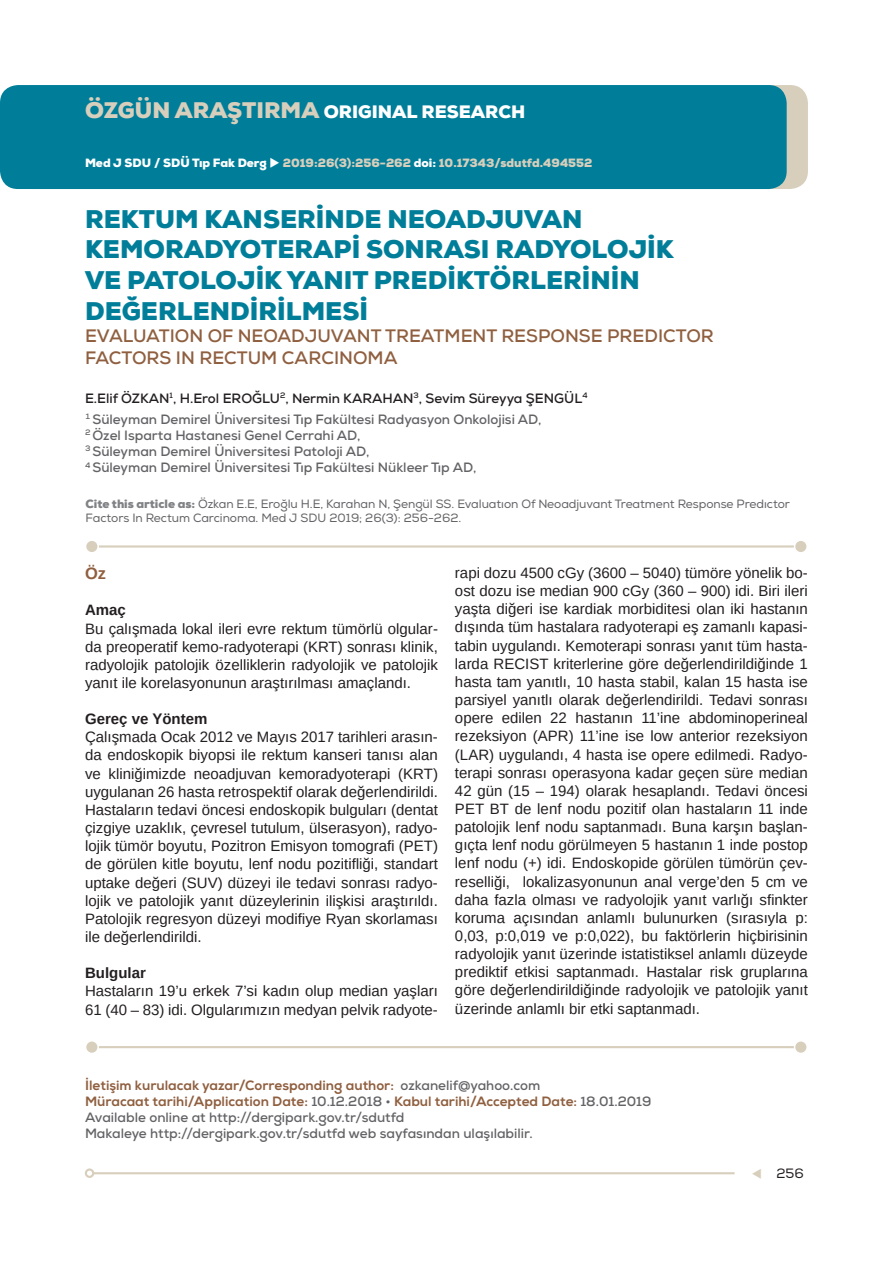
<style>
.page{position:relative;width:893px;height:1263px;background:#fff}
.page>*{position:absolute;margin:0;border:0;box-sizing:border-box;transform-origin:0 0}
.t1{font:900 25.5px/30.6px "Nexa";color:#007e99}
.t2{font:700 18px/21.6px "Nexa";color:#8f5f3f}
.t3{font:900 18px "Nexa";color:#fff}
.t4{font:700 16.5px "Arimo";color:#8f5f3f}
.t5{font:15px/18.1px "Arimo";color:#231f20;text-align:justify}
.t6{font:700 15px "Arimo";color:#231f20}
.t7{font:700 13.5px/16.2px "Nexa";color:#636366}
.t8{font:13.5px "Nexa";color:#231f20}
.t9{font:12px/14.4px "Nexa";letter-spacing:-.005em;color:#636366}
.t10{font:900 12px "Nexa";color:#d8cebc}
.s1{font-size:22.5px;color:#d8cebc}
.s2{color:#fff}
.s3{color:#231f20}
.s4{font-weight:900;color:#808285}
.s5{font-weight:800;color:#8f5f3f}
.s6{color:#d8cebc}
</style>
<div class="page">
<hr style="left:93px;top:1172px;width:642px;height:2px;background:#d8cebc">
<div style="left:85px;top:1168px;width:9px;height:10px;border:2px solid #d8cebc;border-radius:50%"></div>
<div style="left:16px;top:85px;width:792px;height:104px;background:#d8cebc;border-radius:18px"></div>
<div style="left:0;top:85px;width:787px;height:104px;background:#007e99;border-radius:18px"></div>
<hr style="left:90px;top:545px;width:715px;height:2px;background:#d8cebc">
<div style="left:86px;top:540px;width:12px;height:13px;background:#d8cebc;border-radius:50%"></div>
<div style="left:85px;top:539px;width:14px;height:15px;border:2px solid #fff;border-radius:50%"></div>
<div style="left:794px;top:540px;width:13px;height:13px;background:#d8cebc;border-radius:50%"></div>
<div style="left:794px;top:539px;width:14px;height:15px;border:2px solid #fff;border-radius:50%"></div>
<hr style="left:90px;top:1046px;width:715px;height:2px;background:#d8cebc">
<div style="left:86px;top:1041px;width:12px;height:12px;background:#d8cebc;border-radius:50%"></div>
<div style="left:85px;top:1040px;width:14px;height:14px;border:2px solid #fff;border-radius:50%"></div>
<div style="left:794px;top:1041px;width:13px;height:12px;background:#d8cebc;border-radius:50%"></div>
<div style="left:794px;top:1040px;width:14px;height:14px;border:2px solid #fff;border-radius:50%"></div>
<p class="t3" style="left:85px;top:100px;width:442px"><span class="s1">ÖZGÜN ARAŞTIRMA</span> ORIGINAL RESEARCH</p>
<p class="t10" style="left:85px;top:155px;width:509px"><span class="s2">Med J SDU / SDÜ Tıp Fak Derg</span> <span class="s2">◆</span> 2019:26(3):256-262 <span class="s2">doi:</span> 10.17343/sdutfd.494552</p>
<h1 class="t1" style="left:85px;top:204px;width:590px">REKTUM KANSERİNDE NEOADJUVAN<br>KEMORADYOTERAPİ SONRASI RADYOLOJİK<br>VE PATOLOJİK YANIT PREDİKTÖRLERİNİN<br>DEĞERLENDİRİLMESİ</h1>
<p class="t2" style="left:85px;top:325px;width:630px">EVALUATION OF NEOADJUVANT TREATMENT RESPONSE PREDICTOR<br>FACTORS IN RECTUM CARCINOMA</p>
<p class="t7" style="left:85px;top:387px;width:504px;line-height:21px"><span class="s3">E.Elif ÖZKAN</span><sup>1</sup><span class="s3">, H.Erol EROĞLU</span><sup>2</sup><span class="s3">, Nermin KARAHAN</span><sup>3</sup><span class="s3">, Sevim Süreyya ŞENGÜL</span><sup>4<br></sup><sup>1</sup> Süleyman Demirel Üniversitesi Tıp Fakültesi Radyasyon Onkolojisi AD,</p>
<p class="t7" style="left:85px;top:427px;width:393px"><sup>2</sup> Özel Isparta Hastanesi Genel Cerrahi AD,<br><sup>3</sup> Süleyman Demirel Üniversitesi Patoloji AD,<br><sup>4</sup> Süleyman Demirel Üniversitesi Tıp Fakültesi Nükleer Tıp AD,</p>
<p class="t9" style="left:86px;top:496px;width:706px"><span class="s4">Cite this article as:</span> Özkan E.E, Eroğlu H.E, Karahan N, Şengül SS. Evaluatıon Of Neoadjuvant Treatment Response Predıctor<br>Factors In Rectum Carcinoma. Med J SDU 2019; 26(3): 256-262.</p>
<p class="t4" style="left:85px;top:562px;width:23px">Öz</p>
<p class="t6" style="left:85px;top:600px;width:42px">Amaç</p>
<p class="t5" style="left:85px;top:619px;width:354px">Bu çalışmada lokal ileri evre rektum tümörlü olgular&shy;da preoperatif kemo-radyoterapi (KRT) sonrası klinik, radyolojik patolojik özelliklerin radyolojik ve patolojik yanıt ile korelasyonunun araştırılması amaçlandı.</p>
<p class="t6" style="left:85px;top:709px;width:124px">Gereç ve Yöntem</p>
<p class="t5" style="left:85px;top:728px;width:354px">Çalışmada Ocak 2012 ve Mayıs 2017 tarihleri arasın&shy;da endoskopik biyopsi ile rektum kanseri tanısı alan ve kliniğimizde neoadjuvan kemoradyoterapi (KRT) uygulanan 26 hasta retrospektif olarak değerlendirildi.<br>Hastaların tedavi öncesi endoskopik bulguları (dentat çizgiye uzaklık, çevresel tutulum, ülserasyon), radyo&shy;lojik tümör boyutu, Pozitron Emisyon tomografi (PET) de görülen kitle boyutu, lenf nodu pozitifliği, standart uptake değeri (SUV) düzeyi ile tedavi sonrası radyo&shy;lojik ve patolojik yanıt düzeylerinin ilişkisi araştırıldı.<br>Patolojik regresyon düzeyi modifiye Ryan skorlaması ile değerlendirildi.</p>
<p class="t6" style="left:85px;top:963px;width:62px">Bulgular</p>
<p class="t5" style="left:85px;top:982px;width:354px">Hastaların 19’u erkek 7’si kadın olup median yaşları<br>61 (40 – 83) idi. Olgularımızın medyan pelvik radyote-</p>
<p class="t5" style="left:455px;top:564px;width:354px">rapi dozu 4500 cGy (3600 – 5040) tümöre yönelik bo&shy;ost dozu ise median 900 cGy (360 – 900) idi. Biri ileri yaşta diğeri ise kardiak morbiditesi olan iki hastanın dışında tüm hastalara radyoterapi eş zamanlı kapasi&shy;tabin uygulandı. Kemoterapi sonrası yanıt tüm hasta&shy;larda RECIST kriterlerine göre değerlendirildiğinde 1 hasta tam yanıtlı, 10 hasta stabil, kalan 15 hasta ise parsiyel yanıtlı olarak değerlendirildi. Tedavi sonrası opere edilen 22 hastanın 11’ine abdominoperineal rezeksiyon (APR) 11’ine ise low anterior rezeksiyon (LAR) uygulandı, 4 hasta ise opere edilmedi. Radyo&shy;terapi sonrası operasyona kadar geçen süre median 42 gün (15 – 194) olarak hesaplandı. Tedavi öncesi PET BT de lenf nodu pozitif olan hastaların 11 inde patolojik lenf nodu saptanmadı. Buna karşın başlan&shy;gıçta lenf nodu görülmeyen 5 hastanın 1 inde postop lenf nodu (+) idi. Endoskopide görülen tümörün çev&shy;reselliği, lokalizasyonunun anal verge’den 5 cm ve daha fazla olması ve radyolojik yanıt varlığı sfinkter koruma açısından anlamlı bulunurken (sırasıyla p:<br>0,03, p:0,019 ve p:0,022), bu faktörlerin hiçbirisinin radyolojik yanıt üzerinde istatistiksel anlamlı düzeyde prediktif etkisi saptanmadı. Hastalar risk gruplarına göre değerlendirildiğinde radyolojik ve patolojik yanıt üzerinde anlamlı bir etki saptanmadı.</p>
<p class="t7" style="left:85px;top:1077px;width:568px"><span class="s5">İletişim kurulacak yazar/Corresponding author:</span> ozkanelif@yahoo.com<br><span class="s5">Müracaat tarihi/Application Date:</span> 10.12.2018 • <span class="s5">Kabul tarihi/Accepted Date:</span> 18.01.2019<br>Available online at http://dergipark.gov.tr/sdutfd<br>Makaleye http://dergipark.gov.tr/sdutfd web sayfasından ulaşılabilir.</p>
<p class="t8" style="left:751px;top:1165px;width:54px"><span class="s6">▼</span> 256</p>
</div>
